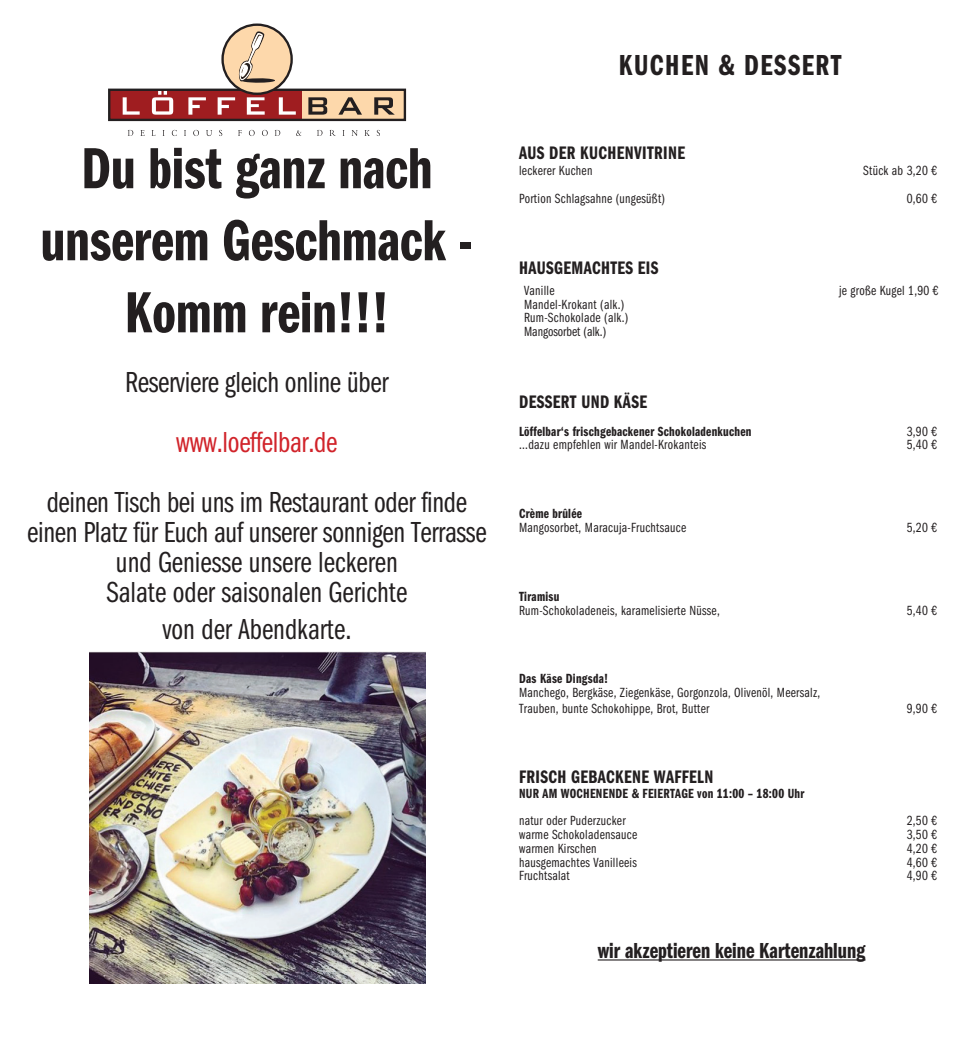
<style>
.page{position:relative;width:978px;height:1053px;background:#fff}
.page>*{position:absolute;margin:0;border:0;box-sizing:border-box;transform-origin:0 0}
.t1{font:60px/72px "Franklin Gothic LT Demi Cmpr";color:#231f20;text-align:center}
.t2{font:30px/30px "Franklin Gothic LT Book Cmpr";letter-spacing:-.01em;color:#231f20;text-align:center}
.t3{font:30px "Franklin Gothic LT Book Cmpr";letter-spacing:-.01em;color:#d1232a}
.t4{font:30px "Franklin Gothic LT Demi Cmpr";letter-spacing:.05em;color:#231f20}
.t5{font:22.5px "Franklin Gothic LT Demi Cmpr";color:#231f20}
.t6{font:18.75px "Franklin Gothic LT Demi Cmpr";letter-spacing:.02em;color:#231f20}
.t7{font:13.75px/13.8px "Franklin Gothic LT Book Cmpr";letter-spacing:.02em;color:#231f20}
.t8{font:13.75px "Franklin Gothic LT Demi Cmpr";letter-spacing:.02em;color:#231f20}
.s1{font-size:12.5px}
</style>
<div class="page">
<div style="left:109px;top:90px;width:296px;height:30px;background:#fdd8ab"></div>
<div style="left:110px;top:90px;width:191px;height:30px;background:#9f1d20"></div>
<div style="left:108px;top:89px;width:298px;height:32px;border:2px solid #231f20"></div>
<div style="left:223px;top:25px;width:69px;height:69px;background:#fdd8ab;border-radius:50%"></div>
<div style="left:221px;top:23px;width:72px;height:72px;border:2px solid #231f20;border-radius:50%"></div>
<svg style="left:123px;top:97px;width:17px;height:18px"></svg>
<svg style="left:152px;top:91px;width:21px;height:24px"></svg>
<svg style="left:188px;top:97px;width:18px;height:18px"></svg>
<svg style="left:218px;top:97px;width:17px;height:18px"></svg>
<svg style="left:247px;top:97px;width:18px;height:18px"></svg>
<svg style="left:279px;top:97px;width:17px;height:18px"></svg>
<svg style="left:308px;top:97px;width:19px;height:18px"></svg>
<svg style="left:338px;top:97px;width:24px;height:18px"></svg>
<svg style="left:374px;top:97px;width:21px;height:18px"></svg>
<svg style="left:128px;top:130px;width:5px;height:6px"></svg>
<svg style="left:140px;top:130px;width:5px;height:6px"></svg>
<svg style="left:172px;top:130px;width:5px;height:6px"></svg>
<svg style="left:184px;top:130px;width:2px;height:6px"></svg>
<svg style="left:193px;top:130px;width:6px;height:6px"></svg>
<svg style="left:206px;top:130px;width:6px;height:6px"></svg>
<svg style="left:219px;top:130px;width:3px;height:6px"></svg>
<svg style="left:238px;top:130px;width:4px;height:6px"></svg>
<svg style="left:249px;top:130px;width:6px;height:6px"></svg>
<svg style="left:262px;top:130px;width:6px;height:6px"></svg>
<svg style="left:275px;top:130px;width:5px;height:6px"></svg>
<svg style="left:296px;top:130px;width:6px;height:6px"></svg>
<svg style="left:317px;top:130px;width:5px;height:6px"></svg>
<svg style="left:330px;top:130px;width:6px;height:6px"></svg>
<svg style="left:352px;top:130px;width:6px;height:6px"></svg>
<svg style="left:364px;top:130px;width:6px;height:6px"></svg>
<svg style="left:377px;top:130px;width:3px;height:6px"></svg>
<svg style="left:239px;top:31px;width:36px;height:52px"></svg>
<hr style="left:598px;top:959px;width:267px;height:1px;background:#231f20">
<img style="left:90px;top:651px;width:336px;height:332px">
<h1 class="t1" style="left:41px;top:133px;width:434px">Du bist ganz nach unserem Geschmack -<br>Komm rein!!!</h1>
<h2 class="t2" style="left:125px;top:368px;width:265px">Reserviere gleich online über</h2>
<h2 class="t3" style="left:176px;top:426px;width:163px">www.loeffelbar.de</h2>
<h2 class="t2" style="left:27px;top:488px;width:461px">deinen Tisch bei uns im Restaurant oder finde einen Platz für Euch auf unserer sonnigen Terrasse und Geniesse unsere leckeren<br>Salate oder saisonalen Gerichte</h2>
<h2 class="t2" style="left:162px;top:614px;width:191px">von der Abendkarte.</h2>
<h2 class="t4" style="left:619px;top:48px;width:224px">KUCHEN &amp; DESSERT</h2>
<h3 class="t6" style="left:519px;top:142px;width:167px">AUS DER KUCHENVITRINE</h3>
<p class="t7" style="left:519px;top:164px;width:75px">leckerer Kuchen</p>
<p class="t7" style="left:863px;top:164px;width:76px">Stück ab 3,20 €</p>
<p class="t7" style="left:519px;top:192px;width:147px">Portion Schlagsahne (ungesüßt)</p>
<p class="t7" style="left:907px;top:192px;width:32px">0,60 €</p>
<h3 class="t6" style="left:519px;top:257px;width:141px">HAUSGEMACHTES EIS</h3>
<p class="t7" style="left:524px;top:283px;width:106px">Vanille<br>Mandel-Krokant (alk.)<br>Rum-Schokolade (alk.)<br>Mangosorbet (alk.)</p>
<p class="t7" style="left:839px;top:283px;width:101px">je große Kugel 1,90 €</p>
<h3 class="t6" style="left:519px;top:391px;width:129px">DESSERT UND KÄSE</h3>
<p class="t8" style="left:519px;top:423px;width:234px">Löffelbar‘s frischgebackener Schokoladenkuchen</p>
<p class="t7" style="left:907px;top:424px;width:32px">3,90 €</p>
<p class="t7" style="left:519px;top:438px;width:189px">...dazu empfehlen wir Mandel-Krokanteis</p>
<p class="t7" style="left:907px;top:438px;width:32px">5,40 €</p>
<p class="t8" style="left:519px;top:506px;width:64px">Crème brûlée</p>
<p class="t7" style="left:519px;top:520px;width:169px">Mangosorbet, Maracuja-Fruchtsauce</p>
<p class="t7" style="left:907px;top:520px;width:32px">5,20 €</p>
<p class="t8" style="left:519px;top:588px;width:42px">Tiramisu</p>
<p class="t7" style="left:519px;top:603px;width:202px">Rum-Schokoladeneis, karamelisierte Nüsse,</p>
<p class="t7" style="left:907px;top:603px;width:32px">5,40 €</p>
<p class="t8" style="left:519px;top:671px;width:90px">Das Käse Dingsda!</p>
<p class="t7" style="left:519px;top:684px;width:303px;line-height:16.2px">Manchego, Bergkäse, Ziegenkäse, Gorgonzola<span class="s1">,</span> Olivenöl, Meersalz,<br>Trauben, bunte Schokohippe, Brot, Butter</p>
<p class="t7" style="left:907px;top:702px;width:32px">9,90 €</p>
<h3 class="t6" style="left:519px;top:766px;width:196px">FRISCH GEBACKENE WAFFELN</h3>
<p class="t8" style="left:519px;top:785px;width:287px">NUR AM WOCHENENDE &amp; FEIERTAGE von 11:00 – 18:00 Uhr</p>
<p class="t7" style="left:519px;top:814px;width:108px">natur oder Puderzucker</p>
<p class="t7" style="left:907px;top:814px;width:32px">2,50 €</p>
<p class="t7" style="left:519px;top:827px;width:120px">warme Schokoladensauce</p>
<p class="t7" style="left:907px;top:827px;width:32px">3,50 €</p>
<p class="t7" style="left:519px;top:841px;width:79px">warmen Kirschen</p>
<p class="t7" style="left:907px;top:841px;width:32px">4,20 €</p>
<p class="t7" style="left:519px;top:855px;width:119px">hausgemachtes Vanilleeis</p>
<p class="t7" style="left:907px;top:855px;width:32px">4,60 €</p>
<p class="t7" style="left:519px;top:869px;width:52px">Fruchtsalat</p>
<p class="t7" style="left:907px;top:869px;width:32px">4,90 €</p>
<h3 class="t5" style="left:598px;top:937px;width:269px">wir akzeptieren keine Kartenzahlung</h3>
</div>
